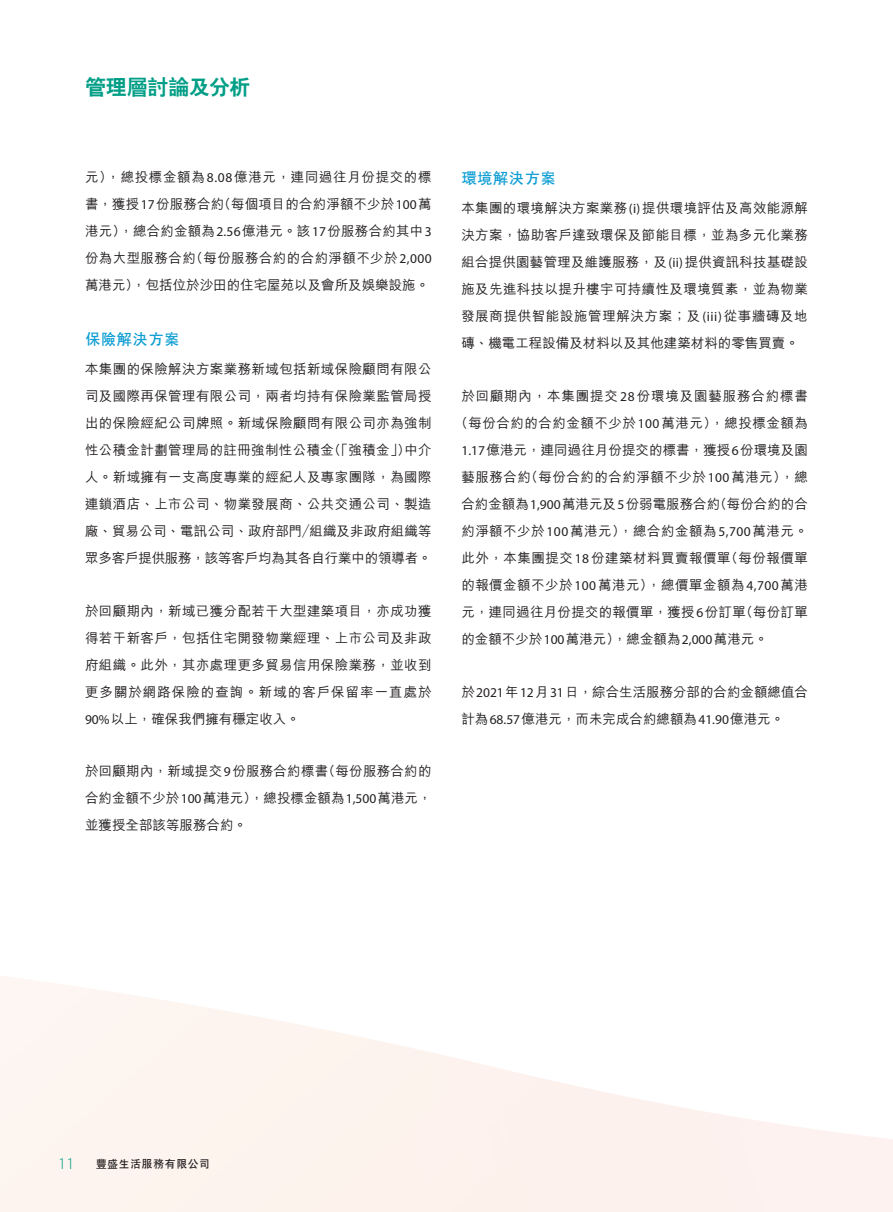
<style>
.page{position:relative;width:893px;height:1212px;background:#fff}
.page>*{position:absolute;margin:0;border:0;box-sizing:border-box;transform-origin:0 0}
.t1{font:800 21px "C Hei 2 HK";letter-spacing:-.015em;color:#009e86}
.t2{font:300 16.5px "Myriad Pro";color:#009e86}
.Heading_C_Lv2{font:700 15.75px "C Hei 2 HK";color:#0e9ed3}
.body_Chi{font:500 13.5px/27px "M Hei HK";letter-spacing:.03em;color:#231f20;text-align:right}
.body_Chi-2{font:500 13.5px/27px "M Hei HK";color:#231f20}
.body_Chi-3{font:500 13.5px/27px "M Hei HK";letter-spacing:-.015em;color:#231f20}
.body_Chi-4{font:500 13.5px "M Hei HK";letter-spacing:.005em;color:#231f20}
.t3{font:700 11.25px "C Hei 2 HK";letter-spacing:.02em;color:#231f20}
.s1{font-family:"Myriad Pro";font-weight:400}
</style>
<div class="page">
<svg style="left:0;top:976px;width:893px;height:236px"></svg>
<h1 class="t1" style="left:85px;top:77px;width:167px">管理層討論及分析</h1>
<p class="body_Chi" style="left:85px;top:162px;width:348px">元，）總投標金額為<span class="s1">8.08</span>億港元，連同過往月份提交的標（每個項目的合約淨額不少於<span class="s1">100</span>萬</p>
<p class="body_Chi" style="left:85px;top:189px;width:141px">書，獲授<span class="s1">17</span>份服務合約</p>
<p class="body_Chi" style="left:85px;top:216px;width:348px">港元，）總合約金額為<span class="s1">2.56</span>億港元。該<span class="s1">17</span>份服務合約其中<span class="s1">3</span></p>
<p class="body_Chi" style="left:190px;top:243px;width:244px">（每份服務合約的合約淨額不少於<span class="s1">2,000</span></p>
<p class="body_Chi-2" style="left:85px;top:243px;width:346px">份為大型服務合約<br>萬港元，）包括位於沙田的住宅屋苑以及會所及娛樂設施。</p>
<p class="Heading_C_Lv2" style="left:85px;top:331px;width:96px">保險解決方案</p>
<p class="body_Chi" style="left:85px;top:354px;width:348px">本集團的保險解決方案業務新域包括新域保險顧問有限公司及國際再保管理有限公司，兩者均持有保險業監管局授出的保險經紀公司牌照。新域保險顧問有限公司亦為強制中介</p>
<p class="body_Chi" style="left:85px;top:435px;width:250px">性公積金計劃管理局的註冊強制性公積金</p>
<p class="body_Chi" style="left:85px;top:462px;width:348px">人。新域擁有一支高度專業的經紀人及專家團隊，為國際</p>
<p class="body_Chi" style="left:85px;top:489px;width:348px">連鎖酒店、上市公司、物業發展商、公共交通公司、製造</p>
<p class="body_Chi-4" style="left:309px;top:521px;width:124px">組織及非政府組織等</p>
<p class="body_Chi" style="left:328px;top:435px;width:85px">（「強積金」）</p>
<p class="body_Chi-3" style="left:85px;top:516px;width:348px">廠、貿易公司、電訊公司、政府部門／<br>眾多客戶提供服務，該等客戶均為其各自行業中的領導者。</p>
<p class="body_Chi" style="left:85px;top:596px;width:348px;text-align:justify">於回顧期內，新域已獲分配若干大型建築項目，亦成功獲得若干新客戶，包括住宅開發物業經理、上市公司及非政府組織。此外，其亦處理更多貿易信用保險業務，並收到更多關於網路保險的查詢。新域的客戶保留率一直處於<span class="s1">90%</span>以上，確保我們擁有穩定收入。</p>
<p class="body_Chi" style="left:322px;top:756px;width:111px">（每份服務合約的</p>
<p class="body_Chi-2" style="left:85px;top:756px;width:348px">於回顧期內，新域提交<span class="s1">9</span>份服務合約標書<br>合約金額不少於<span class="s1">100</span>萬港元，）總投標金額為<span class="s1">1,500</span>萬港元，並獲授全部該等服務合約。</p>
<p class="Heading_C_Lv2" style="left:461px;top:170px;width:96px">環境解決方案</p>
<p class="body_Chi" style="left:461px;top:194px;width:348px;text-align:justify">本集團的環境解決方案業務 <span class="s1">)i(</span> 提供環境評估及高效能源解決方案，協助客戶達致環保及節能目標，並為多元化業務組合提供園藝管理及維護服務，及 <span class="s1">)i i(</span> 提供資訊科技基礎設施及先進科技以提升樓宇可持續性及環境質素，並為物業發展商提供智能設施管理解決方案；及<span class="s1">(iii)</span>從事牆磚及地磚、機電工程設備及材料以及其他建築材料的零售買賣。</p>
<p class="body_Chi" style="left:455px;top:381px;width:355px">於回顧期內，本集團提交<span class="s1">28</span>份環境及園藝服務合約標書（每份合約的合約金額不少於<span class="s1">100</span>萬港元，）總投標金額為<br><span class="s1">1.17</span>億港元，連同過往月份提交的標書，獲授<span class="s1">6</span>份環境及園（每份合約的合約淨額不少於<span class="s1">100</span>萬港元，）總</p>
<p class="body_Chi" style="left:461px;top:462px;width:71px">藝服務合約</p>
<p class="body_Chi-2" style="left:461px;top:489px;width:260px">合約金額為<span class="s1">1,900</span>萬港元及<span class="s1">5</span>份弱電服務合約</p>
<p class="body_Chi" style="left:461px;top:516px;width:348px">約淨額不少於<span class="s1">100</span>萬港元，）總合約金額為<span class="s1">5,700</span>萬港元。</p>
<p class="body_Chi" style="left:724px;top:543px;width:85px">（每份報價單</p>
<p class="body_Chi" style="left:713px;top:489px;width:96px">（每份合約的合</p>
<p class="body_Chi" style="left:461px;top:543px;width:271px">此外，本集團提交<span class="s1">18</span>份建築材料買賣報價單</p>
<p class="body_Chi" style="left:461px;top:570px;width:348px">的報價金額不少於<span class="s1">100</span>萬港元，）總價單金額為<span class="s1">4,700</span>萬港</p>
<p class="body_Chi" style="left:739px;top:597px;width:70px">（每份訂單</p>
<p class="body_Chi" style="left:461px;top:597px;width:308px;text-align:left">元，連同過往月份提交的報價單，獲授<span class="s1">6</span>份訂單<br>的金額不少於<span class="s1">100</span>萬港元，）總金額為<span class="s1">2,000</span>萬港元。</p>
<p class="body_Chi-2" style="left:461px;top:677px;width:348px">於<span class="s1">2021</span>年<span class="s1">12</span>月<span class="s1">31</span>日，綜合生活服務分部的合約金額總值合計為<span class="s1">68.57</span>億港元，而未完成合約總額為<span class="s1">41.90</span>億港元。</p>
<p class="t2" style="left:58px;top:1153px;width:18px">11</p>
<p class="t3" style="left:96px;top:1158px;width:116px">豐盛生活服務有限公司</p>
</div>
